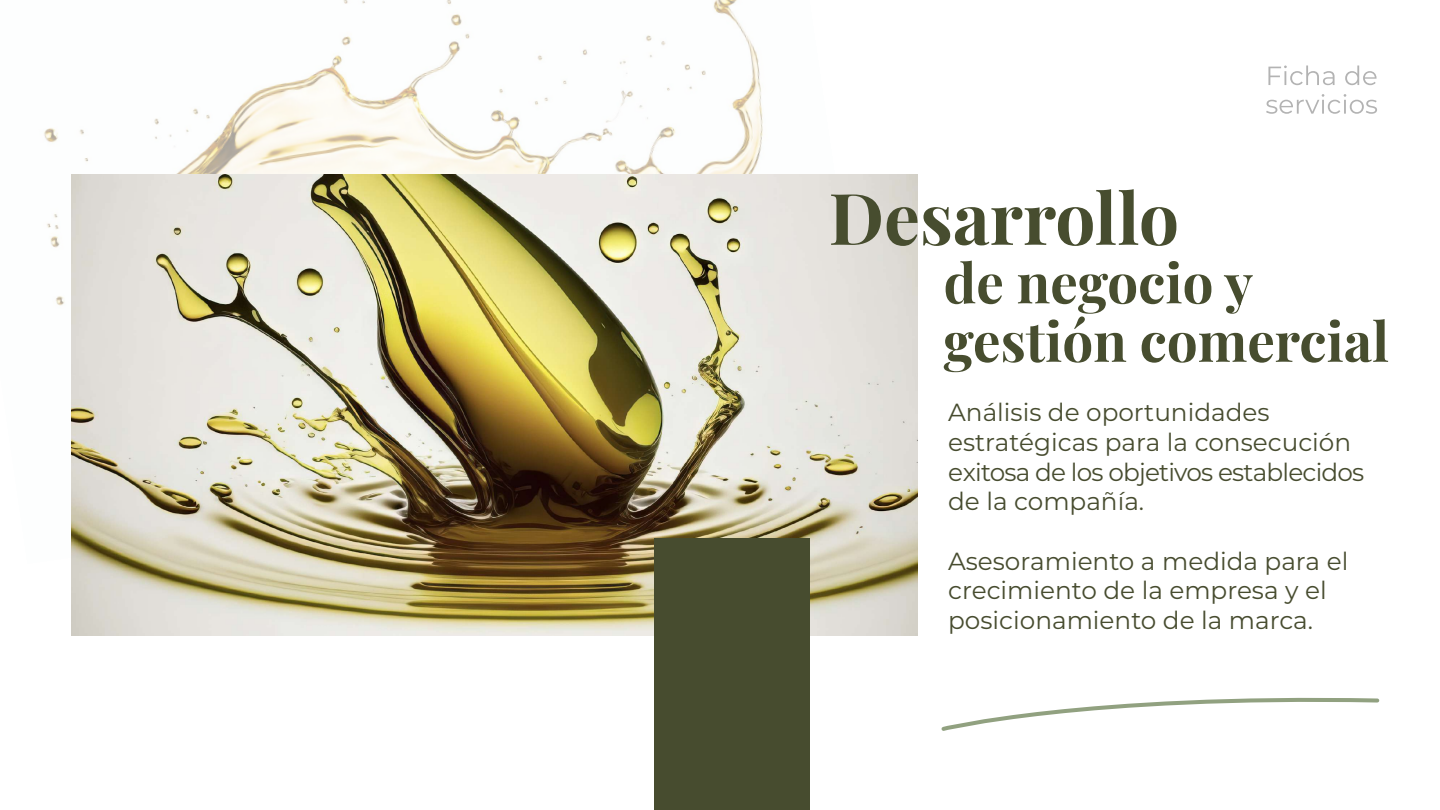
<style>
.page{position:relative;width:1440px;height:810px;background:#fff}
.page>*{position:absolute;margin:0;border:0;box-sizing:border-box;transform-origin:0 0}
.t1{font:71.25px "Playfair Display";color:#474d2f}
.t2{font:54.75px/58.5px "Playfair Display";color:#474d2f}
.t3{font:24.75px/29.7px "Montserrat";color:#474c2f}
</style>
<div class="page">
<img style="left:44px;top:0;width:830px;height:564px">
<svg style="left:941px;top:697px;width:439px;height:34px"></svg>
<svg style="left:1268px;top:65px;width:67px;height:20px"></svg>
<svg style="left:1345px;top:65px;width:32px;height:20px"></svg>
<svg style="left:1266px;top:94px;width:111px;height:20px"></svg>
<img style="left:72px;top:175px;width:845px;height:460px">
<div style="left:654px;top:538px;width:156px;height:272px;background:#474c2f"></div>
<h1 class="t1" style="left:829px;top:162px;width:352px">Desarrollo</h1>
<h2 class="t2" style="left:944px;top:249px;width:447px">de negocio y gestión comercial</h2>
<p class="t3" style="left:948px;top:397px;width:418px">Análisis de oportunidades estratégicas para la consecución exitosa de los objetivos establecidos de la compañía.</p>
<p class="t3" style="left:948px;top:545px;width:402px">Asesoramiento a medida para el crecimiento de la empresa y el posicionamiento de la marca.</p>
</div>
